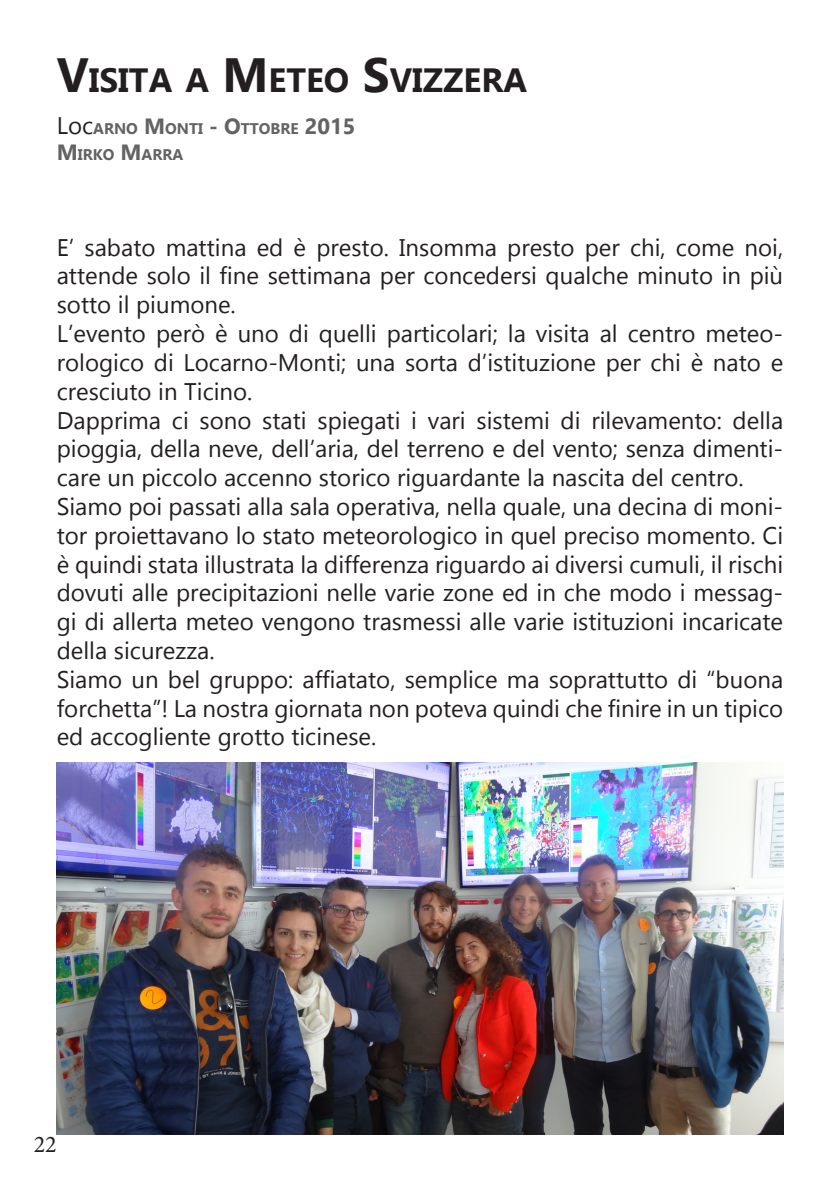
<style>
.page{position:relative;width:840px;height:1191px;background:#fff}
.page>*{position:absolute;margin:0;border:0;box-sizing:border-box;transform-origin:0 0}
.t1{font:700 33.6px "Gadugi";color:#231f20}
.t2{font:24px/28.8px "Gadugi";color:#231f20;text-align:justify}
.t3{font:24px "Minion Pro";color:#231f20}
.t4{font:700 15.4px "Gadugi";color:#646363}
.s1{font-size:48px}
.s2{font-weight:400;font-size:24px;color:#231f20}
.s3{font-size:22px}
</style>
<div class="page">
<img style="left:57px;top:763px;width:725px;height:371px">
<p class="t1" style="left:57px;top:60px;width:471px"><span class="s1">V</span>ISITA A <span class="s1">M</span> ETEO <span class="s1">S</span>VIZZERA</p>
<p class="t4" style="left:57px;top:119px;width:300px"><span class="s2">Loc</span>ARNO <span class="s3">M</span> ONTI <span class="s3">- O</span>TTOBRE <span class="s3">2015</span></p>
<p class="t4" style="left:57px;top:145px;width:128px"><span class="s3">M</span>IRKO <span class="s3">M</span>ARRA</p>
<p class="t2" style="left:57px;top:233px;width:727px">E’ sabato mattina ed è presto. Insomma presto per chi, come noi, attende solo il fine settimana per concedersi qualche minuto in più sotto il piumone.</p>
<p class="t2" style="left:57px;top:319px;width:727px">L’evento però è uno di quelli particolari; la visita al centro meteo&shy;rologico di Locarno-Monti; una sorta d’istituzione per chi è nato e cresciuto in Ticino.</p>
<p class="t2" style="left:57px;top:405px;width:727px">Dapprima ci sono stati spiegati i vari sistemi di rilevamento: della pioggia, della neve, dell’aria, del terreno e del vento; senza dimenti&shy;care un piccolo accenno storico riguardante la nascita del centro.</p>
<p class="t2" style="left:57px;top:492px;width:727px">Siamo poi passati alla sala operativa, nella quale, una decina di moni&shy;tor proiettavano lo stato meteorologico in quel preciso momento. Ci è quindi stata illustrata la differenza riguardo ai diversi cumuli, il rischi dovuti alle precipitazioni nelle varie zone ed in che modo i messag&shy;gi di allerta meteo vengono trasmessi alle varie istituzioni incaricate della sicurezza.</p>
<p class="t2" style="left:57px;top:665px;width:727px">Siamo un bel gruppo: affiatato, semplice ma soprattutto di “buona forchetta”! La nostra giornata non poteva quindi che finire in un tipico ed accogliente grotto ticinese.</p>
<p class="t3" style="left:34px;top:1128px;width:25px">22</p>
</div>
